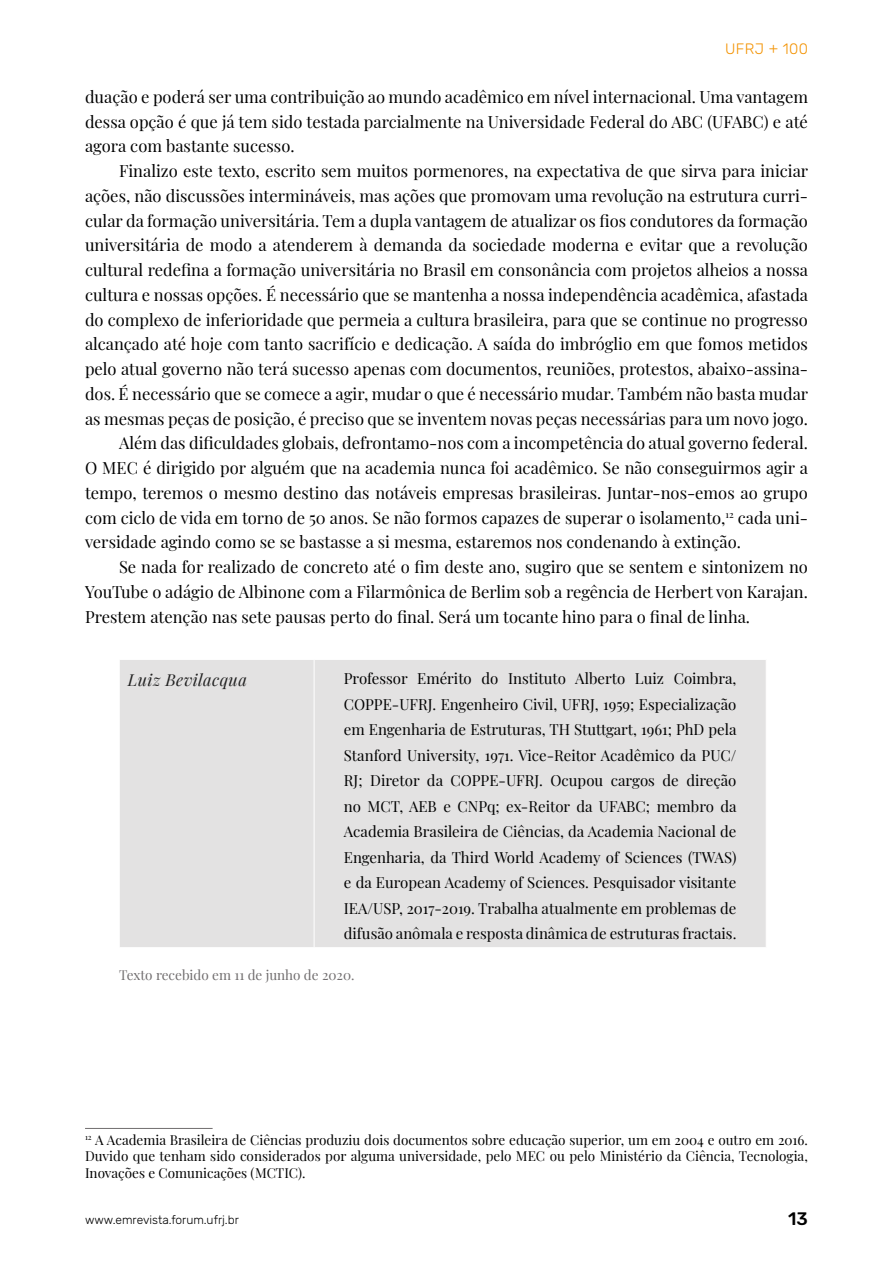
<style>
.page{position:relative;width:893px;height:1263px;background:#fff}
.page>*{position:absolute;margin:0;border:0;box-sizing:border-box;transform-origin:0 0}
.t1{font:500 18px "Rubik";color:#000}
.t2{font:16.5px/24.8px "Playfair Display";color:#000;text-align:justify}
.t3{font:italic 16.5px "Playfair Display";letter-spacing:.025em;color:#222}
.t4{font:15px/25.5px "Playfair Display";color:#000;text-align:justify}
.t5{font:300 15px "Rubik";letter-spacing:.025em;color:#f39200}
.t6{font:13.5px/16.5px "Playfair Display";color:#000;text-align:justify}
.t7{font:13.5px "Playfair Display";color:#716e6f}
.t8{font:300 12px "Rubik";color:#000}
</style>
<div class="page">
<div style="left:120px;top:660px;width:646px;height:287px;background:#e3e2e2"></div>
<hr style="left:314px;top:660px;width:1px;height:287px;background:#fff">
<hr style="left:85px;top:1128px;width:128px;height:1px;background:#716e6f">
<p class="t5" style="left:725px;top:41px;width:84px">UFRJ + 100</p>
<p class="t2" style="left:85px;top:83px;width:724px">duação e poderá ser uma contribuição ao mundo acadêmico em nível internacional. Uma vantagem dessa opção é que já tem sido testada parcialmente na Universidade Federal do ABC (UFABC) e até agora com bastante sucesso.</p>
<p class="t2" style="left:119px;top:157px;width:691px">Finalizo este texto, escrito sem muitos pormenores, na expectativa de que sirva para iniciar</p>
<p class="t2" style="left:85px;top:182px;width:724px">ações, não discussões intermináveis, mas ações que promovam uma revolução na estrutura curri-</p>
<p class="t2" style="left:85px;top:207px;width:724px">cular da formação universitária. Tem a dupla vantagem de atualizar os fios condutores da formação</p>
<p class="t2" style="left:85px;top:231px;width:724px">universitária de modo a atenderem à demanda da sociedade moderna e evitar que a revolução</p>
<p class="t2" style="left:85px;top:256px;width:725px">cultural redefina a formação universitária no Brasil em consonância com projetos alheios a nossa</p>
<p class="t2" style="left:85px;top:281px;width:725px">cultura e nossas opções. É necessário que se mantenha a nossa independência acadêmica, afastada</p>
<p class="t2" style="left:85px;top:306px;width:724px">do complexo de inferioridade que permeia a cultura brasileira, para que se continue no progresso</p>
<p class="t2" style="left:85px;top:330px;width:724px">alcançado até hoje com tanto sacrifício e dedicação. A saída do imbróglio em que fomos metidos</p>
<p class="t2" style="left:85px;top:355px;width:724px">pelo atual governo não terá sucesso apenas com documentos, reuniões, protestos, abaixo-assina-</p>
<p class="t2" style="left:85px;top:380px;width:725px">dos. É necessário que se comece a agir, mudar o que é necessário mudar. Também não basta mudar</p>
<p class="t2" style="left:85px;top:405px;width:724px">as mesmas peças de posição, é preciso que se inventem novas peças necessárias para um novo jogo.</p>
<p class="t2" style="left:119px;top:429px;width:690px">Além das dificuldades globais, defrontamo-nos com a incompetência do atual governo federal.</p>
<p class="t2" style="left:85px;top:454px;width:724px">O MEC é dirigido por alguém que na academia nunca foi acadêmico. Se não conseguirmos agir a</p>
<p class="t2" style="left:85px;top:479px;width:724px">tempo, teremos o mesmo destino das notáveis empresas brasileiras. Juntar-nos-emos ao grupo</p>
<p class="t2" style="left:85px;top:504px;width:724px">com ciclo de vida em torno de 50 anos. Se não formos capazes de superar o isolamento,<sup>12</sup> cada uni-</p>
<p class="t2" style="left:85px;top:528px;width:657px">versidade agindo como se se bastasse a si mesma, estaremos nos condenando à extinção.</p>
<p class="t2" style="left:119px;top:553px;width:690px">Se nada for realizado de concreto até o fim deste ano, sugiro que se sentem e sintonizem no</p>
<p class="t2" style="left:85px;top:578px;width:724px">YouTube o adágio de Albinone com a Filarmônica de Berlim sob a regência de Herbert von Karajan.</p>
<p class="t2" style="left:85px;top:603px;width:667px">Prestem atenção nas sete pausas perto do final. Será um tocante hino para o final de linha.</p>
<p class="t3" style="left:128px;top:667px;width:121px">Luiz Bevilacqua</p>
<p class="t4" style="left:344px;top:664px;width:394px">Professor Emérito do Instituto Alberto Luiz Coimbra, COPPE-UFRJ. Engenheiro Civil, UFRJ, 1959; Especialização em Engenharia de Estruturas, TH Stuttgart, 1961; PhD pela Stanford University, 1971. Vice-Reitor Acadêmico da PUC/ RJ; Diretor da COPPE-UFRJ. Ocupou cargos de direção no MCT, AEB e CNPq; ex-Reitor da UFABC; membro da Academia Brasileira de Ciências, da Academia Nacional de Engenharia, da Third World Academy of Sciences (TWAS) e da European Academy of Sciences. Pesquisador visitante IEA/USP, 2017-2019. Trabalha atualmente em problemas de difusão anômala e resposta dinâmica de estruturas fractais.</p>
<p class="t7" style="left:119px;top:964px;width:237px">Texto recebido em 11 de junho de 2020.</p>
<p class="t6" style="left:85px;top:1130px;width:724px"><sup>12</sup> A Academia Brasileira de Ciências produziu dois documentos sobre educação superior, um em 2004 e outro em 2016.<br>Duvido que tenham sido considerados por alguma universidade, pelo MEC ou pelo Ministério da Ciência, Tecnologia, Inovações e Comunicações (MCTIC).</p>
<p class="t8" style="left:85px;top:1213px;width:155px">www.emrevista.forum.ufrj.br</p>
<p class="t1" style="left:788px;top:1208px;width:21px">13</p>
</div>
